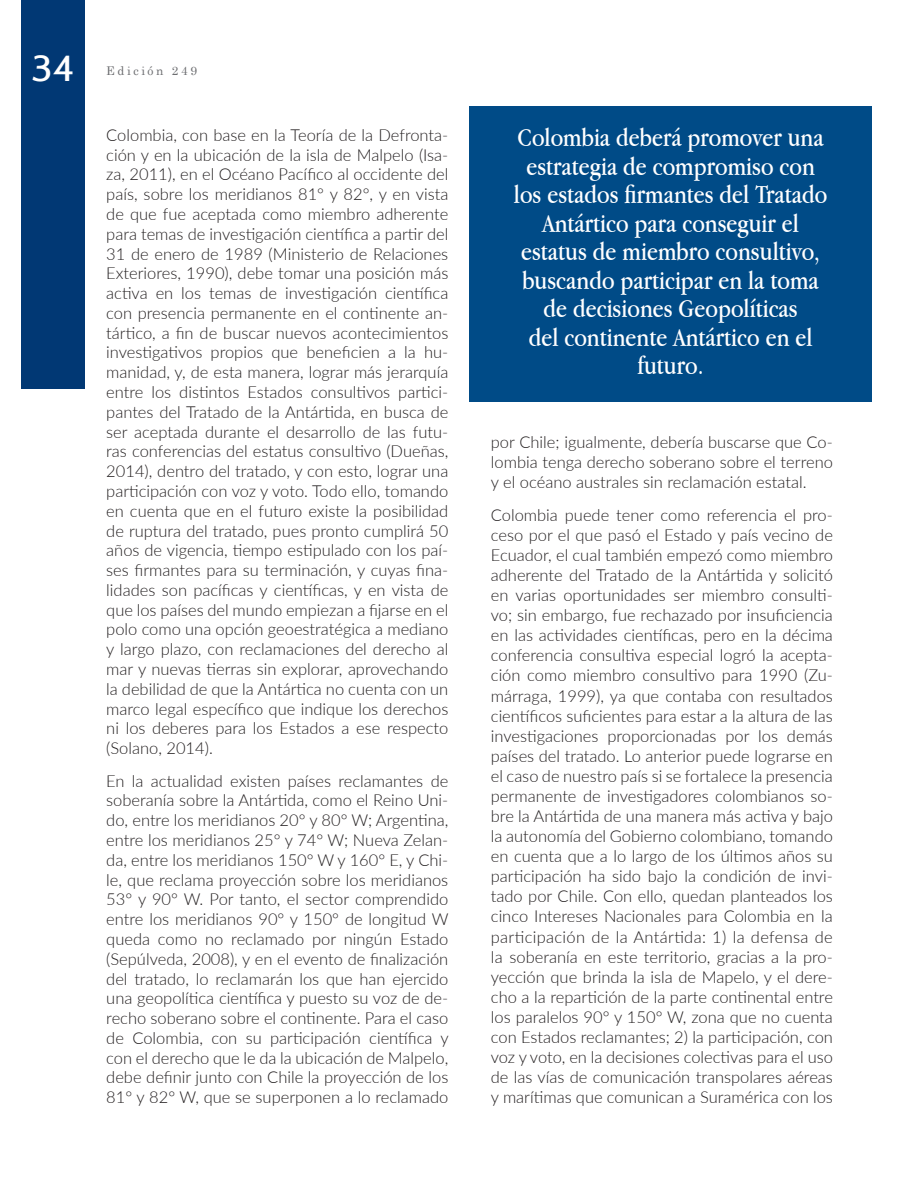
<style>
.page{position:relative;width:918px;height:1188px;background:#fff}
.page>*{position:absolute;margin:0;border:0;box-sizing:border-box;transform-origin:0 0}
.t1{font:36px "Cabin";color:#fff;scale:1.1 1}
.destacado_1{font:27px/28.5px "Apple Garamond";color:#fff;text-align:center}
.Parrafo{font:300 16.5px/19.8px "Lato";color:#231f20;text-align:justify}
.t2{font:12px "Century";letter-spacing:.22em;color:#6c6d70}
</style>
<div class="page">
<div style="left:470px;top:106px;width:402px;height:295px;background:#004b87"></div>
<div style="left:21px;top:0;width:64px;height:389px;background:#013874"></div>
<h1 class="t1" style="left:31px;top:46px;width:41px">34</h1>
<p class="t2" style="left:106px;top:61px;width:93px">Edición 249</p>
<p class="Parrafo" style="left:106px;top:124px;width:344px">Colombia, con base en la Teoría de la Defronta&shy;ción y en la ubicación de la isla de Malpelo (Isa&shy;za, 2011), en el Océano Pacífico al occidente del país, sobre los meridianos 81° y 82°, y en vista de que fue aceptada como miembro adherente para temas de investigación científica a partir del 31 de enero de 1989 (Ministerio de Relaciones Exteriores, 1990), debe tomar una posición más activa en los temas de investigación científica con presencia permanente en el continente an&shy;tártico, a fin de buscar nuevos acontecimientos investigativos propios que beneficien a la hu&shy;manidad, y, de esta manera, lograr más jerarquía entre los distintos Estados consultivos partici&shy;pantes del Tratado de la Antártida, en busca de ser aceptada durante el desarrollo de las futu&shy;ras conferencias del estatus consultivo (Dueñas, 2014), dentro del tratado, y con esto, lograr una participación con voz y voto. Todo ello, tomando en cuenta que en el futuro existe la posibilidad de ruptura del tratado, pues pronto cumplirá 50 años de vigencia, tiempo estipulado con los paí&shy;ses firmantes para su terminación, y cuyas fina&shy;lidades son pacíficas y científicas, y en vista de que los países del mundo empiezan a fijarse en el polo como una opción geoestratégica a mediano y largo plazo, con reclamaciones del derecho al mar y nuevas tierras sin explorar, aprovechando la debilidad de que la Antártica no cuenta con un marco legal específico que indique los derechos ni los deberes para los Estados a ese respecto (Solano, 2014).</p>
<p class="Parrafo" style="left:106px;top:770px;width:344px">En la actualidad existen países reclamantes de soberanía sobre la Antártida, como el Reino Uni&shy;do, entre los meridianos 20° y 80° W; Argentina, entre los meridianos 25° y 74° W; Nueva Zelan&shy;da, entre los meridianos 150° W y 160° E, y Chi&shy;le, que reclama proyección sobre los meridianos 53° y 90° W. Por tanto, el sector comprendido entre los meridianos 90° y 150° de longitud W queda como no reclamado por ningún Estado (Sepúlveda, 2008), y en el evento de finalización del tratado, lo reclamarán los que han ejercido una geopolítica científica y puesto su voz de de&shy;recho soberano sobre el continente. Para el caso de Colombia, con su participación científica y con el derecho que le da la ubicación de Malpelo, debe definir junto con Chile la proyección de los 81° y 82° W, que se superponen a lo reclamado</p>
<p class="destacado_1" style="left:514px;top:123px;width:315px">Colombia deberá promover una estrategia de compromiso con los estados firmantes del Tratado<br>Antártico para conseguir el estatus de miembro consultivo, buscando participar en la toma de decisiones Geopolíticas<br>del continente Antártico en el futuro.</p>
<p class="Parrafo" style="left:491px;top:431px;width:344px">por Chile; igualmente, debería buscarse que Co&shy;lombia tenga derecho soberano sobre el terreno y el océano australes sin reclamación estatal.</p>
<p class="Parrafo" style="left:491px;top:504px;width:344px">Colombia puede tener como referencia el pro&shy;ceso por el que pasó el Estado y país vecino de Ecuador, el cual también empezó como miembro adherente del Tratado de la Antártida y solicitó en varias oportunidades ser miembro consulti&shy;vo; sin embargo, fue rechazado por insuficiencia en las actividades científicas, pero en la décima conferencia consultiva especial logró la acepta&shy;ción como miembro consultivo para 1990 (Zu&shy;márraga, 1999), ya que contaba con resultados científicos suficientes para estar a la altura de las investigaciones proporcionadas por los demás países del tratado. Lo anterior puede lograrse en el caso de nuestro país si se fortalece la presencia permanente de investigadores colombianos so&shy;bre la Antártida de una manera más activa y bajo la autonomía del Gobierno colombiano, tomando en cuenta que a lo largo de los últimos años su participación ha sido bajo la condición de invi&shy;tado por Chile. Con ello, quedan planteados los cinco Intereses Nacionales para Colombia en la participación de la Antártida: 1) la defensa de la soberanía en este territorio, gracias a la pro&shy;yección que brinda la isla de Mapelo, y el dere&shy;cho a la repartición de la parte continental entre los paralelos 90° y 150° W, zona que no cuenta con Estados reclamantes; 2) la participación, con voz y voto, en la decisiones colectivas para el uso de las vías de comunicación transpolares aéreas y marítimas que comunican a Suramérica con los</p>
</div>
